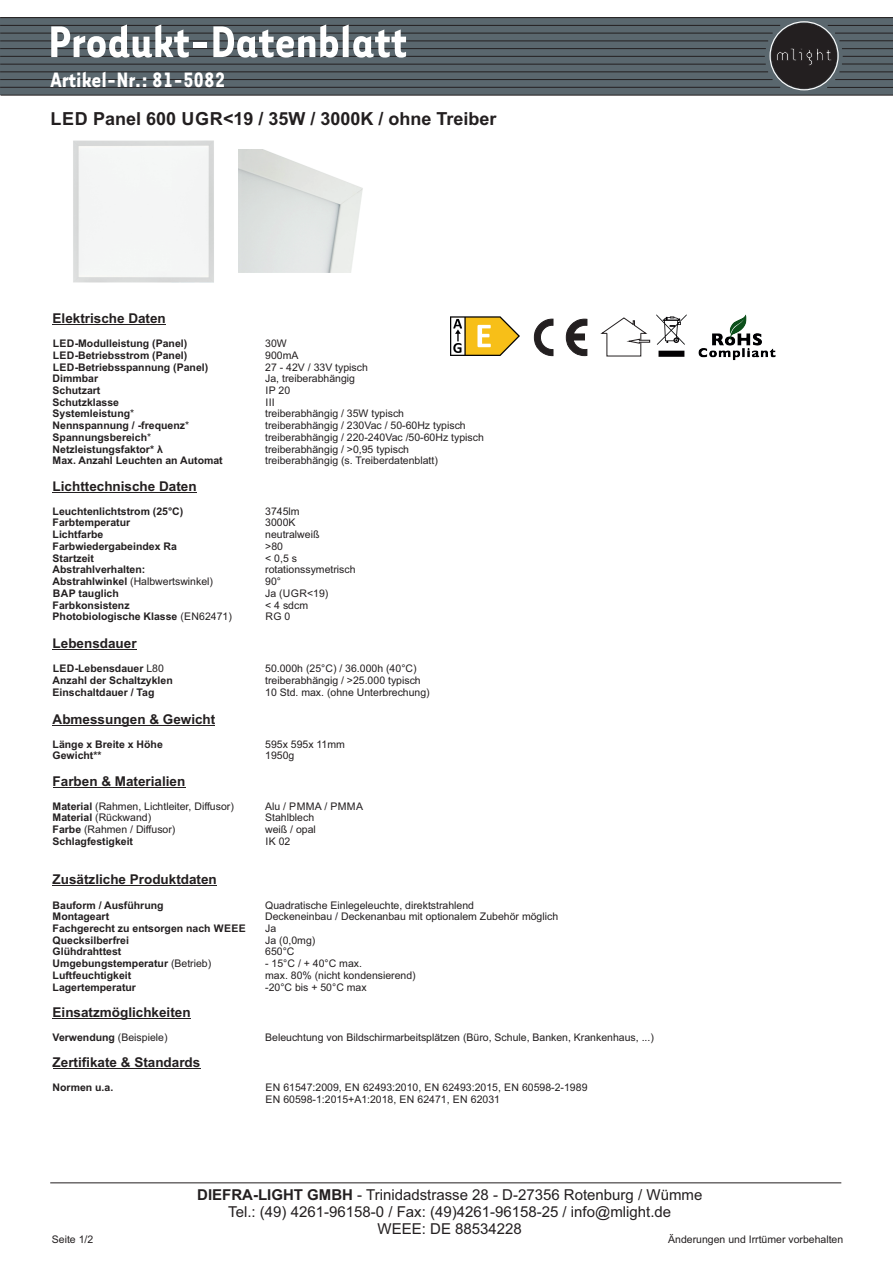
<style>
.page{position:relative;width:893px;height:1263px;background:#fff}
.page>*{position:absolute;margin:0;border:0;box-sizing:border-box;transform-origin:0 0}
.t1{font:700 51.15px "Tarzana Narrow";color:#fff}
.t2{font:700 24px "Tarzana Narrow";color:#fff}
.t3{font:700 18px "Arial";color:#231f20}
.t4{font:15px/16.8px "Arial";color:#231f20;text-align:center}
.t5{font:700 13.5px "Arial";color:#231f20}
.t6{font:10.5px/11.7px "Arial";color:#231f20}
.t7{font:700 10.5px "Arial";color:#231f20}
.t8{font:10.5px "Arial";letter-spacing:.035em;color:#231f20}
.s1{font-weight:400}
.s2{font-weight:700}
</style>
<div class="page">
<hr style="left:53px;top:324px;width:113px;height:1px;background:#231f20">
<hr style="left:53px;top:492px;width:144px;height:1px;background:#231f20">
<hr style="left:53px;top:649px;width:84px;height:1px;background:#231f20">
<hr style="left:53px;top:725px;width:162px;height:1px;background:#231f20">
<hr style="left:53px;top:787px;width:132px;height:1px;background:#231f20">
<hr style="left:53px;top:886px;width:164px;height:1px;background:#231f20">
<hr style="left:53px;top:1018px;width:138px;height:1px;background:#231f20">
<hr style="left:53px;top:1068px;width:147px;height:1px;background:#231f20">
<div style="left:0;top:17px;width:893px;height:78px;background:#5a676e"></div>
<svg style="left:0;top:95px;width:893px;height:1px"></svg>
<svg style="left:0;top:17px;width:893px;height:72px"></svg>
<hr style="left:50px;top:1182px;width:791px;height:1px;background:#231f20">
<svg style="left:534px;top:319px;width:53px;height:37px"></svg>
<img style="left:698px;top:314px;width:78px;height:47px">
<svg style="left:600px;top:317px;width:50px;height:27px"></svg>
<img style="left:657px;top:314px;width:30px;height:43px">
<img style="left:73px;top:140px;width:141px;height:143px">
<img style="left:239px;top:150px;width:124px;height:123px">
<img style="left:450px;top:316px;width:69px;height:40px">
<div style="left:769px;top:21px;width:70px;height:69px;border:1px solid #fff;border-radius:50%"></div>
<h1 class="t1" style="left:48px;top:26px;width:360px">Produkt-Datenblatt</h1>
<h2 class="t2" style="left:51px;top:72px;width:176px">Artikel-Nr.: 81-5082</h2>
<h3 class="t3" style="left:50px;top:112px;width:448px">LED Panel 600 UGR&lt;19 / 35W / 3000K / ohne Treiber</h3>
<p class="t5" style="left:53px;top:313px;width:115px">Elektrische Daten</p>
<p class="t7" style="left:53px;top:339px;width:136px">LED-Modulleistung (Panel)</p>
<p class="t6" style="left:265px;top:338px;width:23px">30W</p>
<p class="t7" style="left:53px;top:351px;width:136px">LED-Betriebsstrom (Panel)</p>
<p class="t6" style="left:265px;top:350px;width:35px">900mA</p>
<p class="t7" style="left:53px;top:363px;width:157px">LED-Betriebsspannung (Panel)</p>
<p class="t6" style="left:265px;top:362px;width:104px">27 - 42V / 33V typisch</p>
<p class="t7" style="left:53px;top:375px;width:47px">Dimmbar</p>
<p class="t6" style="left:265px;top:374px;width:91px">Ja, treiberabhängig</p>
<p class="t7" style="left:53px;top:386px;width:49px">Schutzart</p>
<p class="t6" style="left:265px;top:385px;width:26px">IP 20</p>
<p class="t7" style="left:53px;top:398px;width:68px">Schutzklasse</p>
<p class="t6" style="left:265px;top:397px;width:11px">III</p>
<p class="t7" style="left:53px;top:410px;width:83px">Systemleistung<span class="s1">*</span></p>
<p class="t6" style="left:265px;top:409px;width:140px">treiberabhängig / 35W typisch</p>
<p class="t7" style="left:53px;top:422px;width:138px">Nennspannung / -frequenz<span class="s1">*</span></p>
<p class="t6" style="left:265px;top:421px;width:202px">treiberabhängig / 230Vac / 50-60Hz typisch</p>
<p class="t7" style="left:53px;top:433px;width:100px">Spannungsbereich<span class="s1">*</span></p>
<p class="t6" style="left:265px;top:432px;width:220px">treiberabhängig / 220-240Vac /50-60Hz typisch</p>
<p class="t7" style="left:53px;top:445px;width:112px">Netzleistungsfaktor* λ</p>
<p class="t6" style="left:265px;top:444px;width:145px">treiberabhängig / &gt;0,95 typisch</p>
<p class="t7" style="left:53px;top:457px;width:172px">Max. Anzahl Leuchten an Automat</p>
<p class="t6" style="left:265px;top:456px;width:174px">treiberabhängig (s. Treiberdatenblatt)</p>
<p class="t5" style="left:53px;top:481px;width:146px">Lichttechnische Daten</p>
<p class="t7" style="left:53px;top:507px;width:132px">Leuchtenlichtstrom (25°C)</p>
<p class="t6" style="left:265px;top:506px;width:36px">3745lm</p>
<p class="t7" style="left:53px;top:519px;width:79px">Farbtemperatur</p>
<p class="t6" style="left:265px;top:518px;width:32px">3000K</p>
<p class="t7" style="left:53px;top:530px;width:52px">Lichtfarbe</p>
<p class="t6" style="left:265px;top:530px;width:56px">neutralweiß</p>
<p class="t7" style="left:53px;top:542px;width:126px">Farbwiedergabeindex Ra</p>
<p class="t6" style="left:265px;top:541px;width:19px">&gt;80</p>
<p class="t7" style="left:53px;top:554px;width:43px">Startzeit</p>
<p class="t6" style="left:265px;top:553px;width:33px">&lt; 0,5 s</p>
<p class="t7" style="left:53px;top:566px;width:94px">Abstrahlverhalten:</p>
<p class="t6" style="left:265px;top:565px;width:92px">rotationssymetrisch</p>
<p class="t6" style="left:53px;top:576px;width:162px"><span class="s2">Abstrahlwinkel</span> (Halbwertswinkel)</p>
<p class="t6" style="left:265px;top:576px;width:17px">90°</p>
<p class="t7" style="left:53px;top:589px;width:68px">BAP tauglich</p>
<p class="t6" style="left:265px;top:588px;width:65px">Ja (UGR&lt;19)</p>
<p class="t7" style="left:53px;top:601px;width:79px">Farbkonsistenz</p>
<p class="t6" style="left:265px;top:600px;width:44px">&lt; 4 sdcm</p>
<p class="t7" style="left:53px;top:613px;width:181px">Photobiologische Klasse <span class="s1">(EN62471)</span></p>
<p class="t6" style="left:265px;top:612px;width:27px">RG 0</p>
<p class="t5" style="left:53px;top:638px;width:86px">Lebensdauer</p>
<p class="t7" style="left:53px;top:664px;width:113px">LED-Lebensdauer <span class="s1">L80</span></p>
<p class="t6" style="left:265px;top:664px;width:153px">50.000h (25°C) / 36.000h (40°C)</p>
<p class="t7" style="left:53px;top:676px;width:122px">Anzahl der Schaltzyklen</p>
<p class="t6" style="left:265px;top:675px;width:157px">treiberabhängig / &gt;25.000 typisch</p>
<p class="t7" style="left:53px;top:688px;width:103px">Einschaltdauer / Tag</p>
<p class="t6" style="left:265px;top:687px;width:166px">10 Std. max. (ohne Unterbrechung)</p>
<p class="t5" style="left:53px;top:714px;width:164px">Abmessungen &amp; Gewicht</p>
<p class="t7" style="left:53px;top:740px;width:112px">Länge x Breite x Höhe</p>
<p class="t6" style="left:265px;top:739px;width:81px">595x 595x 11mm</p>
<p class="t7" style="left:53px;top:752px;width:51px">Gewicht**</p>
<p class="t6" style="left:265px;top:751px;width:31px">1950g</p>
<p class="t5" style="left:53px;top:776px;width:134px">Farben &amp; Materialien</p>
<p class="t6" style="left:53px;top:801px;width:183px"><span class="s2">Material</span> (Rahmen, Lichtleiter, Diffusor)</p>
<p class="t8" style="left:265px;top:802px;width:99px">Alu / PMMA / PMMA</p>
<p class="t6" style="left:53px;top:813px;width:100px"><span class="s2">Material</span> (Rückwand)</p>
<p class="t6" style="left:265px;top:813px;width:51px">Stahlblech</p>
<p class="t6" style="left:53px;top:824px;width:124px"><span class="s2">Farbe</span> (Rahmen / Diffusor)</p>
<p class="t6" style="left:265px;top:824px;width:52px">weiß / opal</p>
<p class="t7" style="left:53px;top:837px;width:82px">Schlagfestigkeit</p>
<p class="t6" style="left:265px;top:836px;width:27px">IK 02</p>
<p class="t5" style="left:53px;top:874px;width:166px">Zusätzliche Produktdaten</p>
<p class="t7" style="left:53px;top:901px;width:113px">Bauform / Ausführung</p>
<p class="t6" style="left:265px;top:900px;width:210px">Quadratische Einlegeleuchte, direktstrahlend</p>
<p class="t7" style="left:53px;top:912px;width:58px">Montageart</p>
<p class="t6" style="left:265px;top:912px;width:294px">Deckeneinbau / Deckenanbau mit optionalem Zubehör möglich</p>
<p class="t7" style="left:53px;top:924px;width:195px">Fachgerecht zu entsorgen nach WEEE</p>
<p class="t6" style="left:265px;top:923px;width:13px">Ja</p>
<p class="t7" style="left:53px;top:936px;width:78px">Quecksilberfrei</p>
<p class="t6" style="left:265px;top:935px;width:52px">Ja (0,0mg)</p>
<p class="t7" style="left:53px;top:948px;width:70px">Glühdrahttest</p>
<p class="t6" style="left:265px;top:947px;width:31px">650°C</p>
<p class="t7" style="left:53px;top:959px;width:160px">Umgebungstemperatur <span class="s1">(Betrieb)</span></p>
<p class="t6" style="left:265px;top:958px;width:98px">- 15°C / + 40°C max.</p>
<p class="t7" style="left:53px;top:971px;width:80px">Luftfeuchtigkeit</p>
<p class="t6" style="left:265px;top:970px;width:152px">max. 80% (nicht kondensierend)</p>
<p class="t7" style="left:53px;top:983px;width:85px">Lagertemperatur</p>
<p class="t6" style="left:265px;top:982px;width:103px">-20°C bis + 50°C max</p>
<p class="t5" style="left:53px;top:1007px;width:140px">Einsatzmöglichkeiten</p>
<p class="t6" style="left:53px;top:1032px;width:116px"><span class="s2">Verwendung</span> (Beispiele)</p>
<p class="t6" style="left:265px;top:1032px;width:390px">Beleuchtung von Bildschirmarbeitsplätzen (Büro, Schule, Banken, Krankenhaus, ...)</p>
<p class="t5" style="left:53px;top:1057px;width:149px">Zertifikate &amp; Standards</p>
<p class="t7" style="left:53px;top:1083px;width:62px">Normen u.a.</p>
<p class="t6" style="left:265px;top:1082px;width:324px">EN 61547:2009, EN 62493:2010, EN 62493:2015, EN 60598-2-1989<br>EN 60598-1:2015+A1:2018, EN 62471, EN 62031</p>
<h3 class="t4" style="left:197px;top:1188px;width:507px"><span class="s2">DIEFRA-LIGHT GMBH</span> - Trinidadstrasse 28 - D-27356 Rotenburg / Wümme<br>Tel.: (49) 4261-96158-0 / Fax: (49)4261-96158-25 / info@mlight.de<br>WEEE: DE 88534228</h3>
<p class="t6" style="left:52px;top:1234px;width:43px">Seite 1/2</p>
<p class="t6" style="left:668px;top:1234px;width:177px">Änderungen und Irrtümer vorbehalten</p>
</div>
